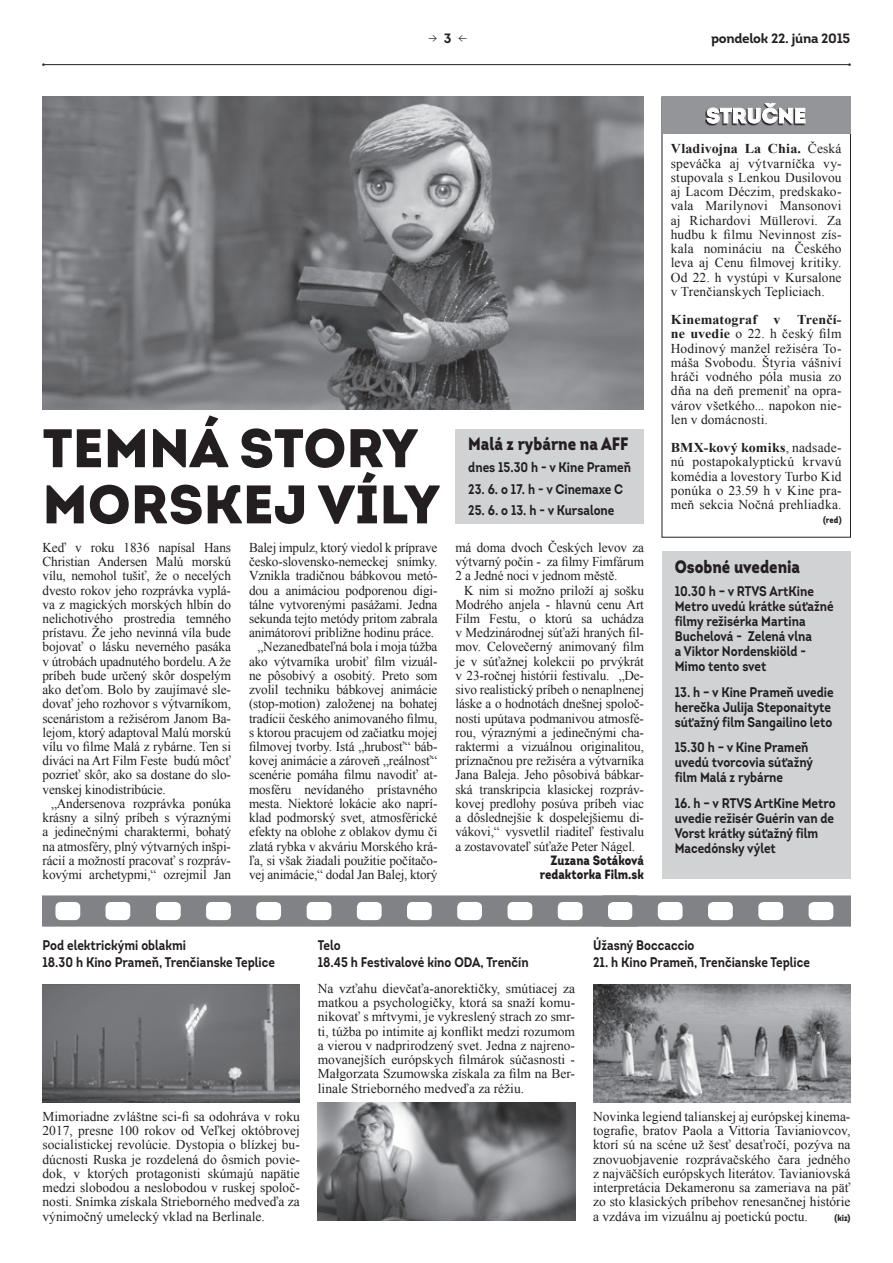
<style>
.page{position:relative;width:893px;height:1263px;background:#fff}
.page>*{position:absolute;margin:0;border:0;box-sizing:border-box;transform-origin:0 0}
.t1{font:900 54.15px/56.2px "Intro";color:#231f20}
.t2{font:900 21px "Intro";letter-spacing:.01em;color:#fff}
.t3{font:900 18px "Intro";color:#231f20;scale:.85 1}
.t4{font:700 13.95px/15px "Intro";color:#231f20;scale:.85 1}
.t5{font:13.5px/14.2px "Times New Roman";letter-spacing:-.01em;color:#231f20;text-align:justify}
.t6{font:900 13.5px/14.2px "Intro";color:#231f20;text-align:right;scale:.85 1}
.t7{font:700 13.5px "Intro";letter-spacing:-.02em;color:#231f20}
.t8{font:300 13.5px "Intro";color:#231f20}
.t9{font:900 9px "Intro";letter-spacing:.01em;color:#231f20;scale:.85 1}
.s1{font-weight:700}
</style>
<div class="page">
<svg style="left:43px;top:895px;width:807px;height:32px"></svg>
<hr style="left:44px;top:64px;width:805px;height:1px;background:#231f20">
<img style="left:318px;top:1102px;width:257px;height:118px">
<img style="left:593px;top:984px;width:257px;height:118px">
<img style="left:43px;top:984px;width:257px;height:118px">
<div style="left:662px;top:97px;width:189px;height:441px;border:1px solid #231f20"></div>
<div style="left:662px;top:97px;width:188px;height:37px;background:#939598"></div>
<svg style="left:705px;top:111px;width:99px;height:14px"></svg>
<svg style="left:706px;top:103px;width:100px;height:21px"></svg>
<img style="left:43px;top:97px;width:601px;height:312px">
<div style="left:662px;top:552px;width:188px;height:327px;background:#d1d2d4"></div>
<div style="left:455px;top:429px;width:189px;height:95px;background:#d1d2d4"></div>
<p class="t8" style="left:428px;top:30px;width:41px">→ <span class="s1">3</span> ←</p>
<p class="t7" style="left:711px;top:30px;width:141px">pondelok 22. júna 2015</p>
<h1 class="t1" style="left:43px;top:419px;width:398px">TEMNÁ STORY<br>MORSKEJ VÍLY</h1>
<h3 class="t3" style="left:468px;top:431px;width:190px">Malá z rybárne na AFF</h3>
<p class="t4" style="left:468px;top:460px;width:193px">dnes 15.30 h - v Kine Prameň</p>
<p class="t4" style="left:468px;top:481px;width:184px">23. 6. o 17. h - v Cinemaxe C</p>
<p class="t4" style="left:468px;top:502px;width:173px">25. 6. o 13. h - v Kursalone</p>
<p class="t5" style="left:43px;top:540px;width:190px">Keď v roku 1836 napísal Hans Christian Andersen Malú morskú vílu, nemohol tušiť, že o necelých dvesto rokov jeho rozprávka vyplá&shy;va z magických morských hlbín do nelichotivého prostredia temného prístavu. Že jeho nevinná víla bude bojovať o lásku neverného pasáka v útrobách upadnutého bordelu. A že príbeh bude určený skôr dospelým ako deťom. Bolo by zaujímavé sle&shy;dovať jeho rozhovor s výtvarníkom, scenáristom a režisérom Janom Ba&shy;lejom, ktorý adaptoval Malú morskú vílu vo filme Malá z rybárne. Ten si diváci na Art Film Feste budú môcť pozrieť skôr, ako sa dostane do slo&shy;venskej kinodistribúcie.</p>
<p class="t5" style="left:43px;top:796px;width:190px;text-indent:9px">„Andersenova rozprávka ponúka krásny a silný príbeh s výraznými a jedinečnými charaktermi, bohatý na atmosféry, plný výtvarných inšpi&shy;rácií a možností pracovať s rozpráv&shy;kovými archetypmi,“ ozrejmil Jan</p>
<p class="t5" style="left:249px;top:540px;width:190px;text-align:right">Balej impulz, ktorý viedol k príprave česko-slovensko-nemeckej snímky.<br>Vznikla tradičnou bábkovou metó&shy;dou a animáciou podporenou digi&shy;tálne vytvorenými pasážami. Jedna sekunda tejto metódy pritom zabrala animátorovi približne hodinu práce. „Nezanedbateľná bola i moja túžba ako výtvarníka urobiť film vizuál&shy;ne pôsobivý a osobitý. Preto som zvolil techniku bábkovej animácie (stop-motion) založenej na bohatej tradícii českého animovaného filmu, s ktorou pracujem od začiatku mojej filmovej tvorby. Istá „hrubosť“ báb&shy;kovej animácie a zároveň „reálnosť“ scenérie pomáha filmu navodiť at&shy;mosféru nevídaného prístavného mesta. Niektoré lokácie ako naprí&shy;klad podmorský svet, atmosférické efekty na oblohe z oblakov dymu či zlatá rybka v akváriu Morského krá&shy;ľa, si však žiadali použitie počítačo&shy;vej animácie,“ dodal Jan Balej, ktorý</p>
<p class="t5" style="left:455px;top:540px;width:190px">má doma dvoch Českých levov za výtvarný počin - za filmy Fimfárum 2 a Jedné noci v jednom městě.</p>
<p class="t5" style="left:455px;top:582px;width:190px;text-indent:9px">K nim si možno priloží aj sošku Modrého anjela - hlavnú cenu Art Film Festu, o ktorú sa uchádza v Medzinárodnej súťaži hraných fil&shy;mov. Celovečerný animovaný film je v súťažnej kolekcii po prvýkrát v 23-ročnej histórii festivalu. „De&shy;sivo realistický príbeh o nenaplnenej láske a o hodnotách dnešnej spoloč&shy;nosti upútava podmanivou atmosfé&shy;rou, výraznými a jedinečnými cha&shy;raktermi a vizuálnou originalitou, príznačnou pre režiséra a výtvarníka Jana Baleja. Jeho pôsobivá bábkar&shy;ská transkripcia klasickej rozpráv&shy;kovej predlohy posúva príbeh viac a dôslednejšie k dospelejšiemu di&shy;vákovi,“ vysvetlil riaditeľ festivalu a zostavovateľ súťaže Peter Nágel.</p>
<p class="t6" style="left:540px;top:853px;width:124px">Zuzana Sotáková redaktorka Film.sk</p>
<h2 class="t2" style="left:706px;top:102px;width:101px">STRUČNE</h2>
<p class="t5" style="left:671px;top:141px;width:172px"><span class="s1">Vladivojna La Chia.</span> Česká speváčka aj výtvarníčka vy&shy;stupovala s Lenkou Dusilovou aj Lacom Déczim, predskako&shy;vala Marilynovi Mansonovi aj Richardovi Müllerovi. Za hudbu k filmu Nevinnost zís&shy;kala nomináciu na Českého leva aj Cenu filmovej kritiky.<br>Od 22. h vystúpi v Kursalone v Trenčianskych Tepliciach.</p>
<p class="t5" style="left:671px;top:312px;width:172px"><span class="s1">Kinematograf v Trenčí&shy;ne uvedie</span> o 22. h český film Hodinový manžel režiséra To&shy;máša Svobodu. Štyria vášniví hráči vodného póla musia zo dňa na deň premeniť na opra&shy;várov všetkého... napokon nie&shy;len v domácnosti.</p>
<p class="t5" style="left:671px;top:440px;width:172px"><span class="s1">BMX-kový komiks</span>, nadsade&shy;nú postapokalyptickú krvavú komédia a lovestory Turbo Kid ponúka o 23.59 h v Kine pra&shy;meň sekcia Nočná prehliadka.</p>
<p class="t9" style="left:823px;top:514px;width:23px">(red)</p>
<h3 class="t3" style="left:675px;top:555px;width:149px">Osobné uvedenia</h3>
<p class="t4" style="left:675px;top:584px;width:188px">10.30 h – v RTVS ArtKine<br>Metro uvedú krátke súťažné filmy režisérka Martina<br>Buchelová - Zelená vlna<br>a Viktor Nordenskiöld -<br>Mimo tento svet</p>
<p class="t4" style="left:675px;top:684px;width:188px">13. h – v Kine Prameň uvedie herečka Julija Steponaityte súťažný film Sangailino leto</p>
<p class="t4" style="left:675px;top:740px;width:164px">15.30 h – v Kine Prameň uvedú tvorcovia súťažný film Malá z rybárne</p>
<p class="t4" style="left:675px;top:795px;width:191px">16. h – v RTVS ArtKine Metro uvedie režisér Guérin van de<br>Vorst krátky súťažný film<br>Macedónsky výlet</p>
<p class="t4" style="left:43px;top:937px;width:275px;line-height:16.5px">Pod elektrickými oblakmi<br>18.30 h Kino Prameň, Trenčianske Teplice</p>
<p class="t5" style="left:43px;top:1109px;width:259px">Mimoriadne zvláštne sci-fi sa odohráva v roku 2017, presne 100 rokov od Veľkej októbrovej socialistickej revolúcie. Dystopia o blízkej bu&shy;dúcnosti Ruska je rozdelená do ôsmich povie&shy;dok, v ktorých protagonisti skúmajú napätie medzi slobodou a neslobodou v ruskej spoloč&shy;nosti. Snímka získala Strieborného medveďa za výnimočný umelecký vklad na Berlinale.</p>
<p class="t4" style="left:318px;top:937px;width:250px;line-height:16.5px">Telo<br>18.45 h Festivalové kino ODA, Trenčín</p>
<p class="t5" style="left:318px;top:981px;width:259px">Na vzťahu dievčaťa-anorektičky, smútiacej za matkou a psychologičky, ktorá sa snaží komu&shy;nikovať s mŕtvymi, je vykreslený strach zo smr&shy;ti, túžba po intimite aj konflikt medzi rozumom a vierou v nadprirodzený svet. Jedna z najreno&shy;movanejších európskych filmárok súčasnosti - Małgorzata Szumowska získala za film na Ber&shy;linale Strieborného medveďa za réžiu.</p>
<p class="t4" style="left:593px;top:938px;width:121px">Úžasný Boccaccio</p>
<p class="t4" style="left:593px;top:954px;width:257px">21. h Kino Prameň, Trenčianske Teplice</p>
<p class="t5" style="left:593px;top:1109px;width:259px">Novinka legiend talianskej aj európskej kinema&shy;tografie, bratov Paola a Vittoria Tavianiovcov, ktorí sú na scéne už šesť desaťročí, pozýva na znovuobjavenie rozprávačského čara jedného z najväčších európskych literátov. Tavianiovská interpretácia Dekameronu sa zameriava na päť zo sto klasických príbehov renesančnej histórie a vzdáva im vizuálnu aj poetickú poctu.</p>
<p class="t9" style="left:835px;top:1211px;width:20px">(kiz)</p>
</div>
